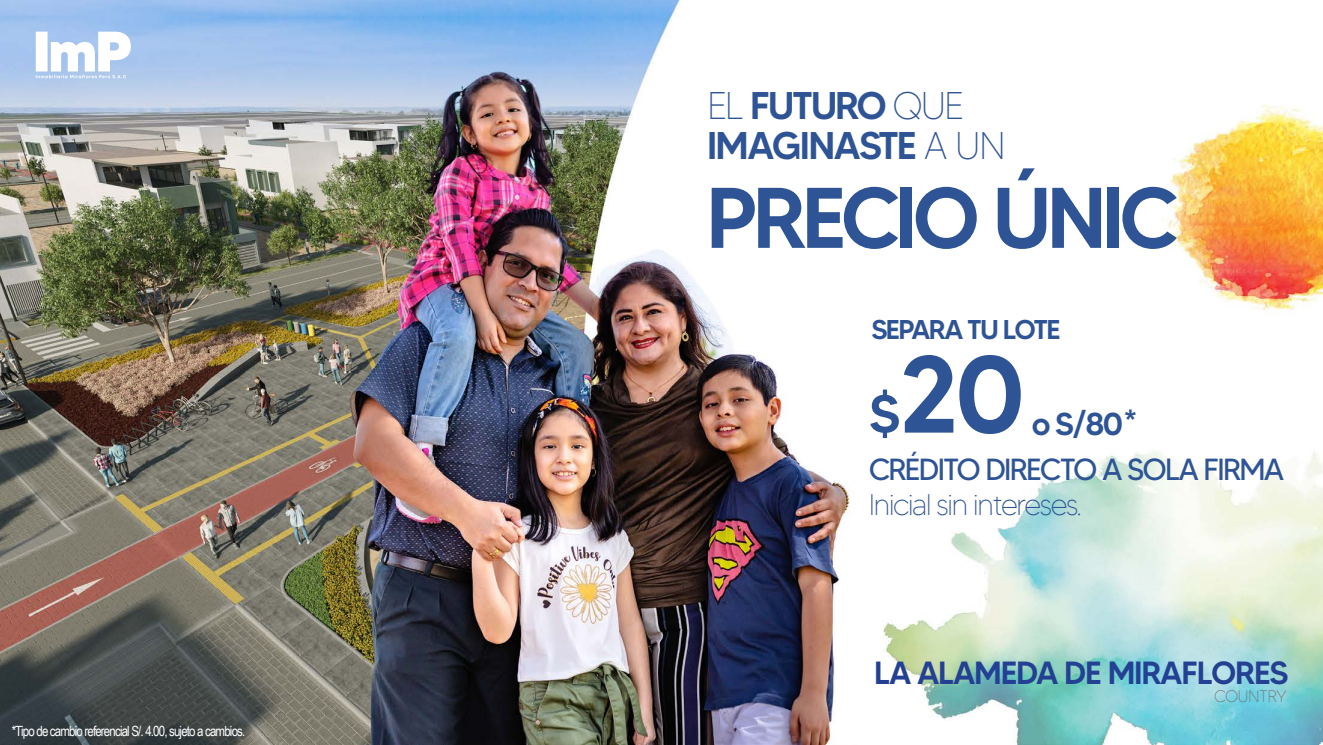
<style>
.page{position:relative;width:1323px;height:745px;background:#fff}
.page>*{position:absolute;margin:0;border:0;box-sizing:border-box;transform-origin:0 0}
.t1{font:500 108.88px "MADETOMMY";color:#2e5495}
.t2{font:500 85.62px "MADETOMMY";letter-spacing:-.06em;color:#2e5495}
.t3{font:500 52.62px "MADETOMMY";color:#2e5495}
.t4{font:500 38.5px/40.9px "MADETOMMY";letter-spacing:-.06em;color:#2e5495}
.t5{font:500 32px "MADETOMMY";letter-spacing:-.04em;color:#234092}
.t6{font:500 31.62px "MADETOMMY";color:#2e5495}
.t7{font:30.5px "MADETOMMY";letter-spacing:-.06em;color:#2e5495}
.t8{font:100 29.75px "MADETOMMY";letter-spacing:-.06em;color:#2e5495}
.t9{font:500 27.12px "MADETOMMY";letter-spacing:-.06em;color:#2e5495}
.t10{font:100 16.62px "MADETOMMY";letter-spacing:-.04em;color:#706f6f}
.t11{font:14.12px "Arial Narrow";letter-spacing:-.06em;color:#fff}
.s1{font-weight:100}
</style>
<div class="page">
<img style="left:0;top:0;width:1323px;height:744px">
<svg style="left:36px;top:32px;width:95px;height:46px"></svg>
<p class="t11" style="left:12px;top:720px;width:235px">*Tipo de cambio referencial S/. 4.00, sujeto a cambios.</p>
<h3 class="t4" style="left:707px;top:84px;width:300px"><span class="s1">EL</span> FUTURO <span class="s1">QUE<br></span>IMAGINASTE <span class="s1">A UN</span></h3>
<h2 class="t2" style="left:706px;top:165px;width:474px">PRECIO ÚNIC</h2>
<h3 class="t9" style="left:871px;top:312px;width:191px">SEPARA TU LOTE</h3>
<h1 class="t1" style="left:899px;top:326px;width:128px">20</h1>
<h3 class="t3" style="left:869px;top:381px;width:33px">$</h3>
<h3 class="t7" style="left:869px;top:450px;width:417px">CRÉDITO DIRECTO A SOLA FIRMA</h3>
<h3 class="t8" style="left:869px;top:485px;width:214px">Inicial sin intereses.</h3>
<h3 class="t6" style="left:1032px;top:404px;width:107px">o S/80<sup>*</sup></h3>
<h3 class="t5" style="left:874px;top:652px;width:416px">LA ALAMEDA DE MIRAFLORES</h3>
<p class="t10" style="left:1214px;top:685px;width:74px">COUNTRY</p>
</div>
